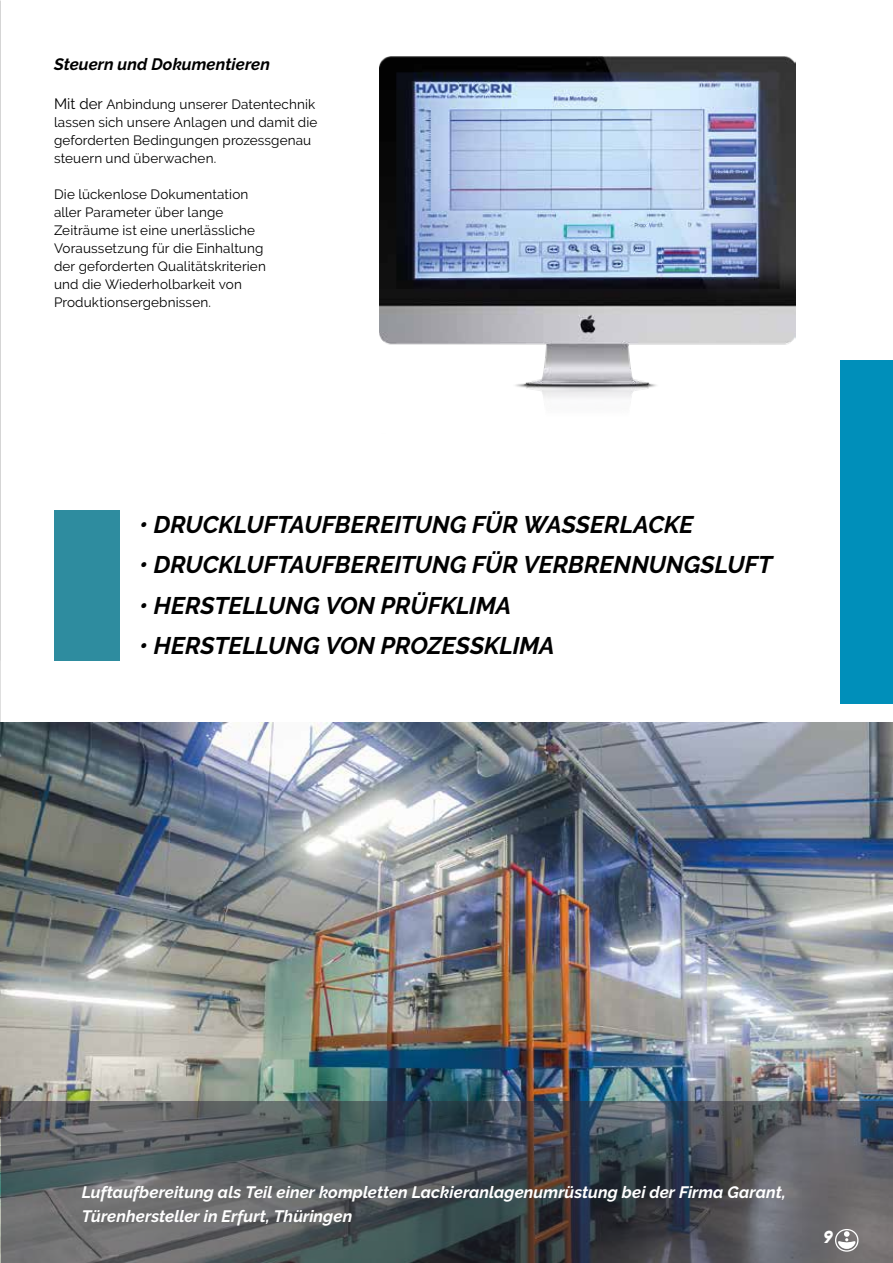
<style>
.page{position:relative;width:893px;height:1263px;background:#fff}
.page>*{position:absolute;margin:0;border:0;box-sizing:border-box;transform-origin:0 0}
.t1{font:italic 700 24px "Raleway";color:#000}
.t2{font:italic 700 16.5px/24px "Raleway";letter-spacing:.005em;color:#fff}
.t3{font:italic 700 16.5px "Raleway";letter-spacing:.005em;color:#000}
.t4{font:italic 700 16.5px "Arvo";color:#fff}
.t5{font:13.5px/18px "Raleway";letter-spacing:.01em;color:#000}
.s1{font-size:15px}
</style>
<div class="page">
<hr style="left:0;top:360px;width:1px;height:300px;background:#00738b">
<div style="left:54px;top:510px;width:65px;height:150px;background:#2e8c9f"></div>
<div style="left:840px;top:360px;width:53px;height:343px;background:#008fba"></div>
<img style="left:0;top:723px;width:893px;height:540px">
<svg style="left:1px;top:1101px;width:892px;height:162px;background:#50565b"></svg>
<img style="left:379px;top:56px;width:417px;height:342px">
<svg style="left:835px;top:1229px;width:23px;height:23px"></svg>
<p class="t3" style="left:54px;top:54px;width:218px">Steuern und Dokumentieren</p>
<p class="t5" style="left:54px;top:95px;width:265px"><span class="s1">Mit der</span> Anbindung unserer Datentechnik lassen sich unsere Anlagen und damit die geforderten Bedingungen prozessgenau steuern und überwachen.</p>
<p class="t5" style="left:54px;top:185px;width:213px">Die lückenlose Dokumentation aller Parameter über lange<br>Zeiträume ist eine unerlässliche<br>Voraussetzung für die Einhaltung der geforderten Qualitätskriterien und die Wiederholbarkeit von<br>Produktionsergebnissen.</p>
<h1 class="t1" style="left:140px;top:510px;width:555px">• DRUCKLUFTAUFBEREITUNG FÜR WASSERLACKE</h1>
<h1 class="t1" style="left:140px;top:551px;width:634px">• DRUCKLUFTAUFBEREITUNG FÜR VERBRENNUNGSLUFT</h1>
<h1 class="t1" style="left:140px;top:591px;width:373px">• HERSTELLUNG VON PRÜFKLIMA</h1>
<h1 class="t1" style="left:140px;top:632px;width:416px">• HERSTELLUNG VON PROZESSKLIMA</h1>
<p class="t2" style="left:82px;top:1180px;width:706px">Luftaufbereitung als Teil einer kompletten Lackieranlagenumrüstung bei der Firma Garant,<br>Türenhersteller in Erfurt, Thüringen</p>
<p class="t4" style="left:823px;top:1227px;width:11px">9</p>
</div>
